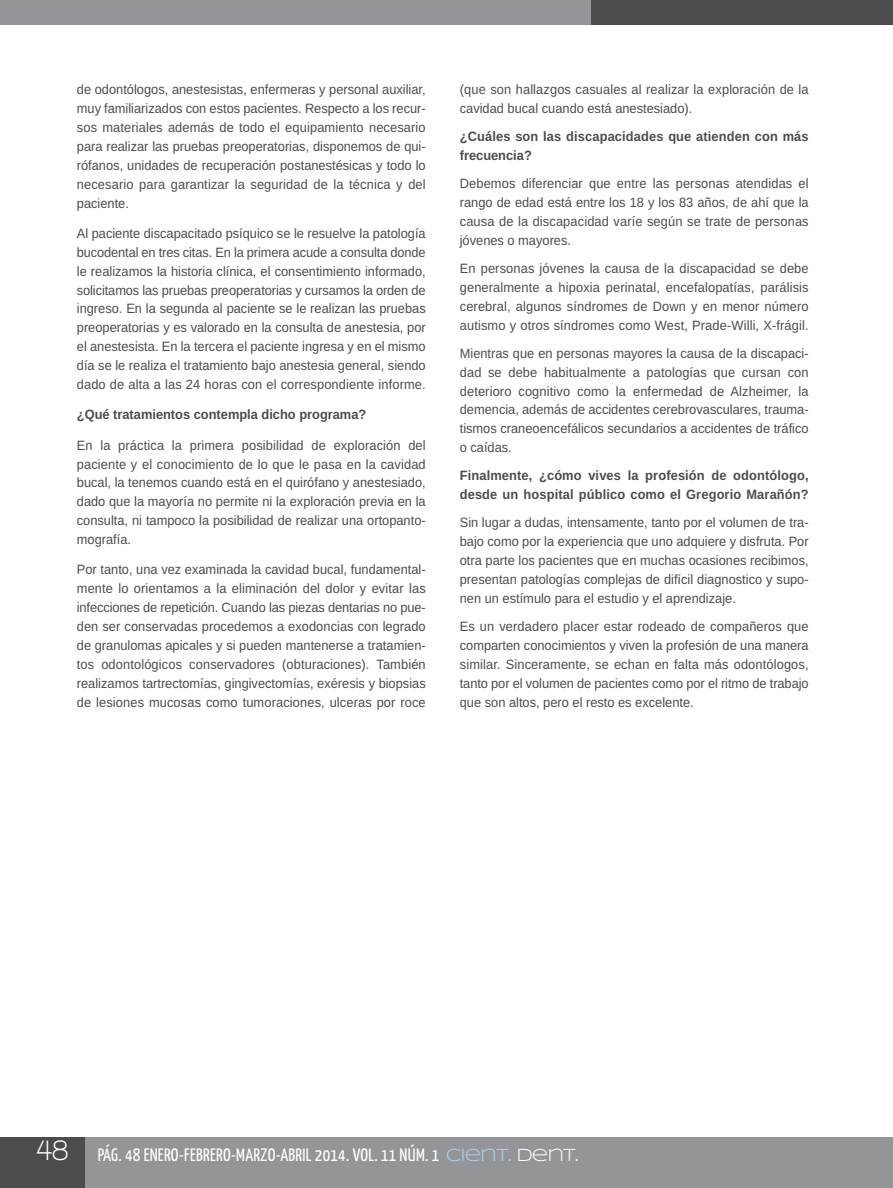
<style>
.page{position:relative;width:893px;height:1188px;background:#fff}
.page>*{position:absolute;margin:0;border:0;box-sizing:border-box;transform-origin:0 0}
.t1{font:18px "Yanone Kaffeesatz";letter-spacing:.015em;color:#fff}
.t2{font:13.5px/18.9px "Arimo";letter-spacing:.01em;color:#4b4c4d;text-align:justify;scale:.95 1}
.t3{font:700 13.5px/18.9px "Arimo";letter-spacing:.01em;color:#4b4c4d;scale:.95 1}
.s1{font-family:"Walkway";font-weight:700;font-size:30px}
.s2{font-family:"Syncopate";color:#add2ed}
.s3{font-family:"Syncopate"}
</style>
<div class="page">
<div style="left:0;top:1137px;width:892px;height:51px;background:#939598"></div>
<div style="left:0;top:0;width:599px;height:24px;background:#939598"></div>
<div style="left:591px;top:0;width:301px;height:24px;background:#4b4c4d"></div>
<div style="left:0;top:1137px;width:85px;height:51px;background:#4b4c4d"></div>
<p class="t2" style="left:77px;top:80px;width:369px">de odontólogos, anestesistas, enfermeras y personal auxiliar, muy familiarizados con estos pacientes. Respecto a los recur&shy;sos materiales además de todo el equipamiento necesario para realizar las pruebas preoperatorias, disponemos de qui&shy;rófanos, unidades de recuperación postanestésicas y todo lo necesario para garantizar la seguridad de la técnica y del paciente.</p>
<p class="t2" style="left:77px;top:224px;width:369px">Al paciente discapacitado psíquico se le resuelve la patología bucodental en tres citas. En la primera acude a consulta donde le realizamos la historia clínica, el consentimiento informado, solicitamos las pruebas preoperatorias y cursamos la orden de ingreso. En la segunda al paciente se le realizan las pruebas preoperatorias y es valorado en la consulta de anestesia, por el anestesista. En la tercera el paciente ingresa y en el mismo día se le realiza el tratamiento bajo anestesia general, siendo dado de alta a las 24 horas con el correspondiente informe.</p>
<p class="t3" style="left:77px;top:405px;width:306px">¿Qué tratamientos contempla dicho programa?</p>
<p class="t2" style="left:77px;top:435px;width:369px">En la práctica la primera posibilidad de exploración del paciente y el conocimiento de lo que le pasa en la cavidad bucal, la tenemos cuando está en el quirófano y anestesiado, dado que la mayoría no permite ni la exploración previa en la consulta, ni tampoco la posibilidad de realizar una ortopanto&shy;mografía.</p>
<p class="t2" style="left:77px;top:560px;width:369px">Por tanto, una vez examinada la cavidad bucal, fundamental&shy;mente lo orientamos a la eliminación del dolor y evitar las infecciones de repetición. Cuando las piezas dentarias no pue&shy;den ser conservadas procedemos a exodoncias con legrado de granulomas apicales y si pueden mantenerse a tratamien&shy;tos odontológicos conservadores (obturaciones). También realizamos tartrectomías, gingivectomías, exéresis y biopsias de lesiones mucosas como tumoraciones, ulceras por roce</p>
<p class="t2" style="left:459px;top:80px;width:369px">(que son hallazgos casuales al realizar la exploración de la cavidad bucal cuando está anestesiado).</p>
<p class="t3" style="left:459px;top:127px;width:369px">¿Cuáles son las discapacidades que atienden con más frecuencia?</p>
<p class="t2" style="left:459px;top:174px;width:369px">Debemos diferenciar que entre las personas atendidas el rango de edad está entre los 18 y los 83 años, de ahí que la causa de la discapacidad varíe según se trate de personas jóvenes o mayores.</p>
<p class="t2" style="left:459px;top:259px;width:369px">En personas jóvenes la causa de la discapacidad se debe generalmente a hipoxia perinatal, encefalopatías, parálisis cerebral, algunos síndromes de Down y en menor número autismo y otros síndromes como West, Prade-Willi, X-frágil.</p>
<p class="t2" style="left:459px;top:344px;width:369px">Mientras que en personas mayores la causa de la discapaci&shy;dad se debe habitualmente a patologías que cursan con deterioro cognitivo como la enfermedad de Alzheimer, la demencia, además de accidentes cerebrovasculares, trauma&shy;tismos craneoencefálicos secundarios a accidentes de tráfico o caídas.</p>
<p class="t3" style="left:459px;top:466px;width:369px">Finalmente, ¿cómo vives la profesión de odontólogo, desde un hospital público como el Gregorio Marañón?</p>
<p class="t2" style="left:459px;top:513px;width:369px">Sin lugar a dudas, intensamente, tanto por el volumen de tra&shy;bajo como por la experiencia que uno adquiere y disfruta. Por otra parte los pacientes que en muchas ocasiones recibimos, presentan patologías complejas de difícil diagnostico y supo&shy;nen un estímulo para el estudio y el aprendizaje.</p>
<p class="t2" style="left:460px;top:617px;width:369px">Es un verdadero placer estar rodeado de compañeros que comparten conocimientos y viven la profesión de una manera similar. Sinceramente, se echan en falta más odontólogos, tanto por el volumen de pacientes como por el ritmo de trabajo que son altos, pero el resto es excelente.</p>
<p class="t1" style="left:36px;top:1143px;width:543px"><span class="s1">48</span> PÁG. 48 ENERO-FEBRERO-MARZO-ABRIL 2014. VOL. 11 NÚM. 1 <span class="s2">CIENT.</span> <span class="s3">DENT.</span></p>
</div>
